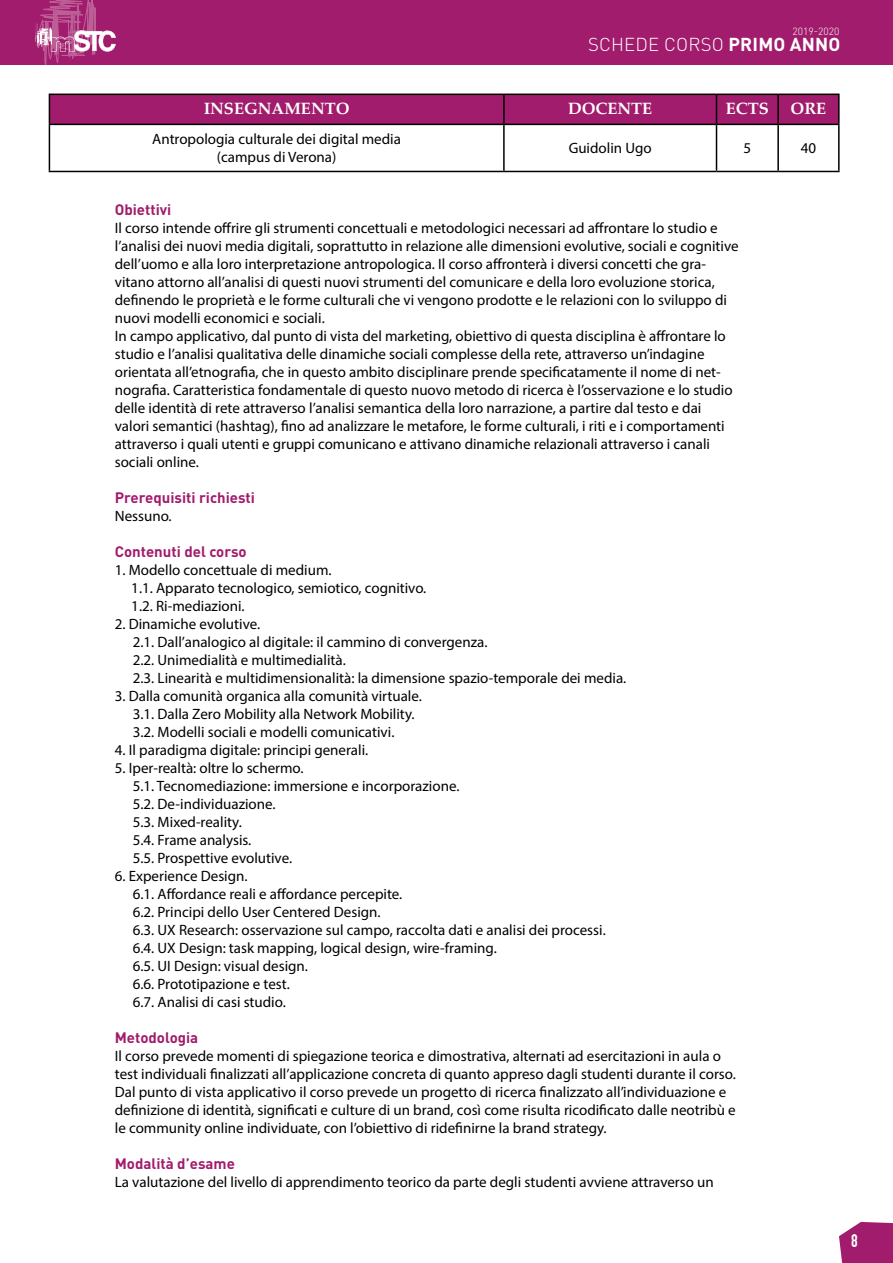
<style>
.page{position:relative;width:893px;height:1263px;background:#fff}
.page>*{position:absolute;margin:0;border:0;box-sizing:border-box;transform-origin:0 0}
.t1{font:300 18.45px "DIN Pro";letter-spacing:.01em;color:#fff}
.t2{font:700 17.85px "DIN Condensed";color:#fff}
.t3{font:700 16.5px "Palatino";color:#fff}
.t4{font:15px/18px "Myriad Pro";color:#000}
.t5{font:700 15px "DIN Pro";color:#a11c6c}
.t6{font:300 10.35px "DIN Pro";color:#fff}
.s1{font-weight:700}
</style>
<div class="page">
<svg style="left:839px;top:1222px;width:54px;height:41px;background:#aa317a"></svg>
<div style="left:0;top:0;width:893px;height:65px;background:#a11c6c"></div>
<svg style="left:35px;top:0;width:81px;height:65px"></svg>
<svg style="left:49px;top:94px;width:789px;height:30px;background:#981a66"></svg>
<hr style="left:778px;top:94px;width:62px;height:1px;background:#000">
<hr style="left:777px;top:95px;width:2px;height:29px;background:#000">
<hr style="left:838px;top:95px;width:2px;height:29px;background:#000">
<hr style="left:49px;top:124px;width:455px;height:1px;background:#000">
<hr style="left:49px;top:125px;width:1px;height:46px;background:#000">
<hr style="left:504px;top:124px;width:212px;height:1px;background:#000">
<hr style="left:503px;top:125px;width:2px;height:46px;background:#000">
<hr style="left:716px;top:124px;width:62px;height:1px;background:#000">
<hr style="left:716px;top:125px;width:1px;height:46px;background:#000">
<hr style="left:778px;top:124px;width:62px;height:1px;background:#000">
<hr style="left:777px;top:125px;width:2px;height:46px;background:#000">
<hr style="left:838px;top:125px;width:2px;height:46px;background:#000">
<hr style="left:49px;top:171px;width:455px;height:1px;background:#000">
<hr style="left:504px;top:171px;width:212px;height:1px;background:#000">
<hr style="left:716px;top:171px;width:62px;height:1px;background:#000">
<hr style="left:778px;top:171px;width:62px;height:1px;background:#000">
<p class="t6" style="left:793px;top:24px;width:49px">2019-2020</p>
<p class="t1" style="left:588px;top:32px;width:254px">SCHEDE CORSO <span class="s1">PRIMO ANNO</span></p>
<p class="t3" style="left:204px;top:94px;width:147px">INSEGNAMENTO</p>
<p class="t3" style="left:568px;top:94px;width:86px">DOCENTE</p>
<p class="t3" style="left:726px;top:94px;width:45px">ECTS</p>
<p class="t3" style="left:791px;top:94px;width:37px">ORE</p>
<p class="t4" style="left:152px;top:130px;width:250px;text-align:center">Antropologia culturale dei digital media (campus di Verona)</p>
<p class="t4" style="left:569px;top:139px;width:85px">Guidolin Ugo</p>
<p class="t4" style="left:743px;top:139px;width:9px">5</p>
<p class="t4" style="left:801px;top:139px;width:17px">40</p>
<p class="t5" style="left:115px;top:199px;width:58px">Obiettivi</p>
<p class="t4" style="left:115px;top:219px;width:625px">Il corso intende offrire gli strumenti concettuali e metodologici necessari ad affrontare lo studio e l’analisi dei nuovi media digitali, soprattutto in relazione alle dimensioni evolutive, sociali e cognitive dell’uomo e alla loro interpretazione antropologica. Il corso affronterà i diversi concetti che gra&shy;vitano attorno all’analisi di questi nuovi strumenti del comunicare e della loro evoluzione storica, definendo le proprietà e le forme culturali che vi vengono prodotte e le relazioni con lo sviluppo di nuovi modelli economici e sociali.<br>In campo applicativo, dal punto di vista del marketing, obiettivo di questa disciplina è affrontare lo studio e l’analisi qualitativa delle dinamiche sociali complesse della rete, attraverso un’indagine orientata all’etnografia, che in questo ambito disciplinare prende specificatamente il nome di net&shy;nografia. Caratteristica fondamentale di questo nuovo metodo di ricerca è l’osservazione e lo studio delle identità di rete attraverso l’analisi semantica della loro narrazione, a partire dal testo e dai valori semantici (hashtag), fino ad analizzare le metafore, le forme culturali, i riti e i comportamenti attraverso i quali utenti e gruppi comunicano e attivano dinamiche relazionali attraverso i canali sociali online.</p>
<p class="t5" style="left:115px;top:487px;width:142px">Prerequisiti richiesti</p>
<p class="t4" style="left:115px;top:507px;width:58px">Nessuno.</p>
<p class="t5" style="left:115px;top:541px;width:133px">Contenuti del corso</p>
<p class="t4" style="left:131px;top:561px;width:297px;text-indent:-16px">1. Modello concettuale di medium.<br>1.1. Apparato tecnologico, semiotico, cognitivo.<br>1.2. Ri-mediazioni.</p>
<p class="t4" style="left:133px;top:615px;width:495px;text-indent:-18px">2. Dinamiche evolutive.<br>2.1. Dall’analogico al digitale: il cammino di convergenza.<br>2.2. Unimedialità e multimedialità.<br>2.3. Linearità e multidimensionalità: la dimensione spazio-temporale dei media.</p>
<p class="t4" style="left:133px;top:687px;width:291px;text-indent:-18px">3. Dalla comunità organica alla comunità virtuale.<br>3.1. Dalla Zero Mobility alla Network Mobility.<br>3.2. Modelli sociali e modelli comunicativi.</p>
<p class="t4" style="left:115px;top:741px;width:255px">4. Il paradigma digitale: principi generali.</p>
<p class="t4" style="left:133px;top:759px;width:328px;text-indent:-18px">5. Iper-realtà: oltre lo schermo.<br>5.1. Tecnomediazione: immersione e incorporazione.<br>5.2. De-individuazione.<br>5.3. Mixed-reality.<br>5.4. Frame analysis.<br>5.5. Prospettive evolutive.</p>
<p class="t4" style="left:133px;top:867px;width:474px;text-indent:-18px">6. Experience Design.<br>6.1. Affordance reali e affordance percepite.<br>6.2. Principi dello User Centered Design.<br>6.3. UX Research: osservazione sul campo, raccolta dati e analisi dei processi.<br>6.4. UX Design: task mapping, logical design, wire-framing.<br>6.5. UI Design: visual design.<br>6.6. Prototipazione e test.<br>6.7. Analisi di casi studio.</p>
<p class="t5" style="left:115px;top:1027px;width:85px">Metodologia</p>
<p class="t4" style="left:115px;top:1047px;width:623px">Il corso prevede momenti di spiegazione teorica e dimostrativa, alternati ad esercitazioni in aula o test individuali finalizzati all’applicazione concreta di quanto appreso dagli studenti durante il corso.<br>Dal punto di vista applicativo il corso prevede un progetto di ricerca finalizzato all’individuazione e definizione di identità, significati e culture di un brand, così come risulta ricodificato dalle neotribù e le community online individuate, con l’obiettivo di ridefinirne la brand strategy.</p>
<p class="t5" style="left:115px;top:1153px;width:122px">Modalità d’esame</p>
<p class="t4" style="left:115px;top:1173px;width:600px">La valutazione del livello di apprendimento teorico da parte degli studenti avviene attraverso un</p>
<p class="t2" style="left:851px;top:1230px;width:8px">8</p>
</div>
